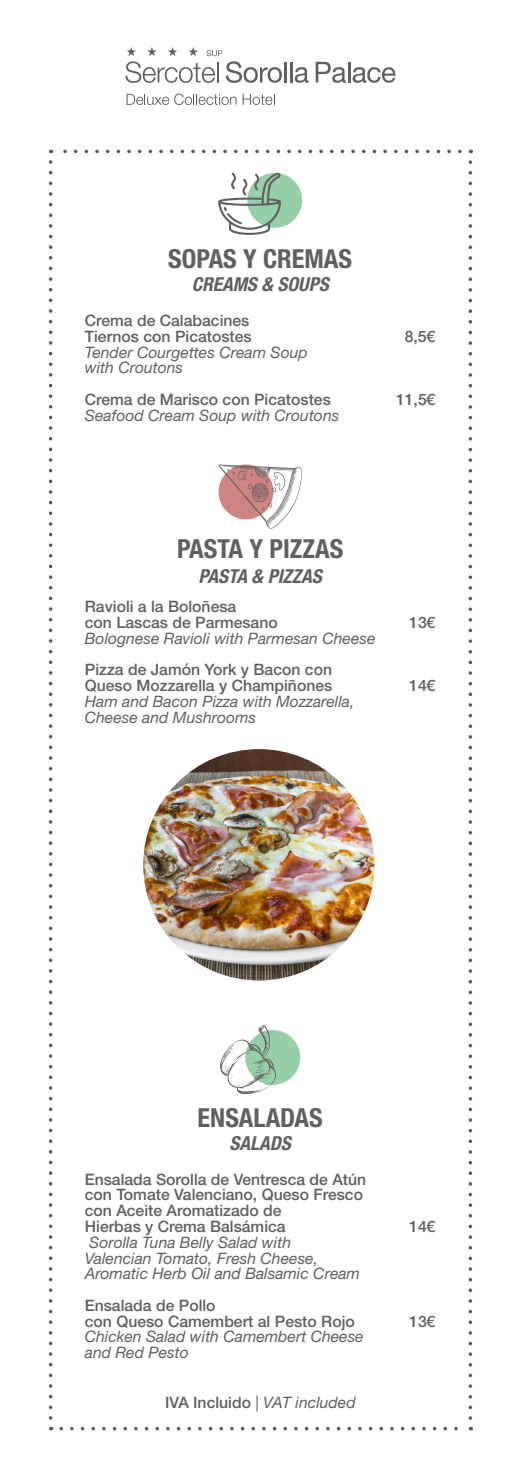
<style>
.page{position:relative;width:521px;height:1474px;background:#fff}
.page>*{position:absolute;margin:0;border:0;box-sizing:border-box;transform-origin:0 0}
.t1{font:700 condensed 26.25px "Helvetica Neue LT Std";color:#5f5f62}
.t2{font:italic 700 condensed 19.25px "Helvetica Neue LT Std";color:#5f5f62}
.t3{font:500 15.75px/15.8px "Helvetica Neue LT Std";color:#5f5f62}
.t4{font:italic 15.75px "Helvetica Neue LT Std";color:#5f5f62}
.s1{font-weight:500;font-style:normal}
</style>
<div class="page">
<svg style="left:49px;top:162px;width:3px;height:1268px"></svg>
<svg style="left:61px;top:1426px;width:410px;height:4px"></svg>
<svg style="left:469px;top:150px;width:3px;height:1267px"></svg>
<svg style="left:51px;top:150px;width:409px;height:3px"></svg>
<hr style="left:284px;top:62px;width:3px;height:20px;background:#5f5f62">
<hr style="left:290px;top:62px;width:2px;height:20px;background:#5f5f62">
<svg style="left:295px;top:67px;width:14px;height:16px"></svg>
<svg style="left:316px;top:62px;width:30px;height:21px"></svg>
<hr style="left:348px;top:62px;width:2px;height:20px;background:#5f5f62">
<svg style="left:353px;top:67px;width:42px;height:16px"></svg>
<svg style="left:125px;top:47px;width:157px;height:36px"></svg>
<svg style="left:127px;top:94px;width:109px;height:11px"></svg>
<svg style="left:243px;top:94px;width:32px;height:11px"></svg>
<div style="left:247px;top:173px;width:55px;height:55px;background:#95d0a7;border-radius:50%"></div>
<svg style="left:218px;top:172px;width:63px;height:63px"></svg>
<svg style="left:218px;top:464px;width:84px;height:64px"></svg>
<div style="left:245px;top:1030px;width:55px;height:54px;background:#95d0a7;border-radius:50%"></div>
<svg style="left:220px;top:1025px;width:56px;height:69px"></svg>
<img style="left:143px;top:749px;width:231px;height:231px;border-radius:116px">
<p class="t1" style="left:168px;top:242px;width:185px">SOPAS Y CREMAS</p>
<p class="t2" style="left:192px;top:272px;width:138px">CREAMS &amp; SOUPS</p>
<p class="t3" style="left:85px;top:312px;width:168px">Crema de Calabacines<br>Tiernos con Picatostes</p>
<p class="t3" style="left:405px;top:328px;width:32px">8,5€</p>
<p class="t4" style="left:85px;top:342px;width:224px">Tender Courgettes Cream Soup</p>
<p class="t4" style="left:85px;top:358px;width:100px">with Croutons</p>
<p class="t3" style="left:85px;top:391px;width:247px">Crema de Marisco con Picatostes</p>
<p class="t3" style="left:396px;top:391px;width:41px">11,5€</p>
<p class="t4" style="left:85px;top:405px;width:256px">Seafood Cream Soup with Croutons</p>
<p class="t1" style="left:177px;top:532px;width:168px">PASTA Y PIZZAS</p>
<p class="t2" style="left:198px;top:564px;width:125px">PASTA &amp; PIZZAS</p>
<p class="t3" style="left:85px;top:598px;width:153px">Ravioli a la Boloñesa</p>
<p class="t3" style="left:85px;top:614px;width:194px">con Lascas de Parmesano</p>
<p class="t3" style="left:409px;top:614px;width:28px">13€</p>
<p class="t4" style="left:85px;top:628px;width:292px">Bolognese Ravioli with Parmesan Cheese</p>
<p class="t3" style="left:85px;top:661px;width:249px">Pizza de Jamón York y Bacon con</p>
<p class="t3" style="left:85px;top:677px;width:249px">Queso Mozzarella y Champiñones</p>
<p class="t3" style="left:409px;top:677px;width:28px">14€</p>
<p class="t4" style="left:85px;top:691px;width:271px">Ham and Bacon Pizza with Mozzarella,</p>
<p class="t4" style="left:85px;top:707px;width:173px">Cheese and Mushrooms</p>
<p class="t1" style="left:198px;top:1102px;width:127px">ENSALADAS</p>
<p class="t2" style="left:229px;top:1131px;width:63px">SALADS</p>
<p class="t3" style="left:85px;top:1171px;width:283px">Ensalada Sorolla de Ventresca de Atún</p>
<p class="t3" style="left:85px;top:1186px;width:280px">con Tomate Valenciano, Queso Fresco</p>
<p class="t3" style="left:85px;top:1202px;width:198px">con Aceite Aromatizado de</p>
<p class="t3" style="left:85px;top:1218px;width:202px">Hierbas y Crema Balsámica</p>
<p class="t3" style="left:409px;top:1218px;width:28px">14€</p>
<p class="t4" style="left:89px;top:1232px;width:203px">Sorolla Tuna Belly Salad with</p>
<p class="t4" style="left:85px;top:1248px;width:235px">Valencian Tomato, Fresh Cheese,</p>
<p class="t4" style="left:85px;top:1264px;width:277px">Aromatic Herb Oil and Balsamic Cream</p>
<p class="t3" style="left:85px;top:1297px;width:132px">Ensalada de Pollo</p>
<p class="t3" style="left:85px;top:1312px;width:271px">con Queso Camembert al Pesto Rojo</p>
<p class="t3" style="left:409px;top:1312px;width:28px">13€</p>
<p class="t4" style="left:85px;top:1327px;width:280px">Chicken Salad with Camembert Cheese</p>
<p class="t4" style="left:85px;top:1342px;width:105px">and Red Pesto</p>
<p class="t4" style="left:165px;top:1393px;width:192px"><span class="s1">IVA Incluido</span> | VAT included</p>
</div>
